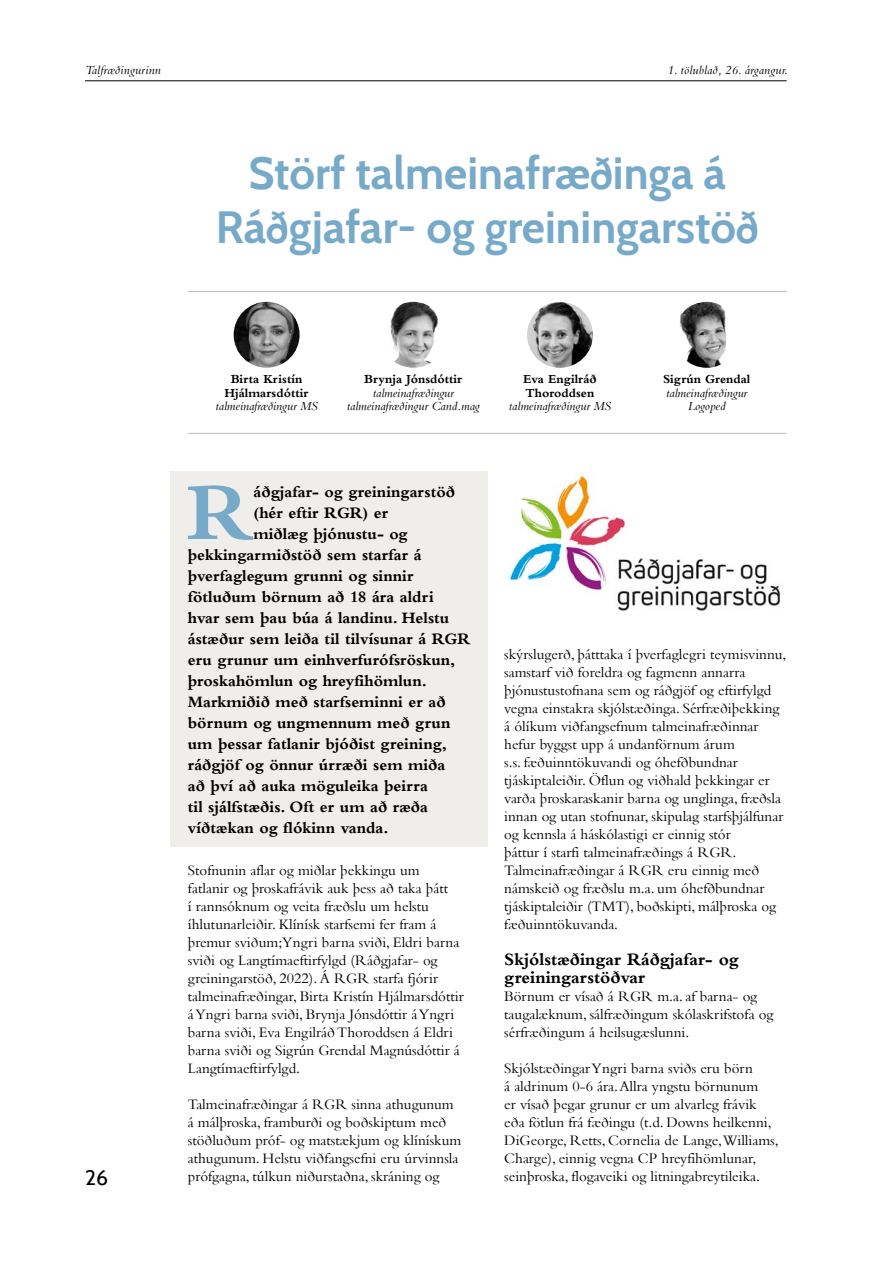
<style>
.page{position:relative;width:893px;height:1263px;background:#fff}
.page>*{position:absolute;margin:0;border:0;box-sizing:border-box;transform-origin:0 0}
.t1{font:700 84px "Bembo";color:#77a9c9}
.t2{font:700 45px/54px "Cabin";color:#77a9c9;text-align:center}
.t3{font:21px "Cabin";color:#000}
.t4{font:700 18px/18px "Bembo";color:#000}
.t5{font:700 16.5px "Bembo";color:#000}
.t6{font:15px/18px "Bembo";color:#000}
.t7{font:italic 12.75px/13.5px "Bembo";color:#000;text-align:center}
.t8{font:700 12.75px/13.5px "Bembo";color:#000;text-align:center}
.t9{font:italic 12.75px "Bembo";letter-spacing:.02em;color:#000}
</style>
<div class="page">
<hr style="left:85px;top:80px;width:702px;height:1px;background:#000">
<div style="left:170px;top:471px;width:317px;height:376px;background:#efeeea"></div>
<hr style="left:188px;top:291px;width:599px;height:1px;background:#bcbcbc">
<hr style="left:188px;top:433px;width:599px;height:1px;background:#bcbcbc">
<img style="left:234px;top:302px;width:66px;height:66px;border-radius:33px">
<img style="left:380px;top:302px;width:66px;height:66px;border-radius:33px">
<img style="left:527px;top:302px;width:66px;height:66px;border-radius:33px">
<img style="left:674px;top:302px;width:66px;height:66px;border-radius:33px">
<img style="left:509px;top:472px;width:272px;height:139px">
<p class="t9" style="left:85px;top:63px;width:77px">Talfræðingurinn</p>
<p class="t9" style="left:667px;top:63px;width:122px">1. tölublað, 26. árgangur.</p>
<h2 class="t2" style="left:216px;top:144px;width:545px">Störf talmeinafræðinga á<br>Ráðgjafar- og greiningarstöð</h2>
<h3 class="t3" style="left:85px;top:1161px;width:24px">26</h3>
<p class="t8" style="left:225px;top:372px;width:85px">Birta Kristín<br>Hjálmarsdóttir</p>
<p class="t7" style="left:216px;top:399px;width:104px">talmeinafræðingur MS</p>
<p class="t8" style="left:364px;top:372px;width:100px">Brynja Jónsdóttir</p>
<p class="t7" style="left:347px;top:385px;width:134px">talmeinafræðingur talmeinafræðingur Cand.mag</p>
<p class="t8" style="left:523px;top:372px;width:75px;text-align:left">Eva Engilráð<br>Thoroddsen</p>
<p class="t7" style="left:509px;top:399px;width:104px">talmeinafræðingur MS</p>
<p class="t8" style="left:663px;top:372px;width:89px">Sigrún Grendal</p>
<p class="t7" style="left:666px;top:385px;width:82px">talmeinafræðingur<br>Logoped</p>
<h1 class="t1" style="left:187px;top:462px;width:66px">R</h1>
<p class="t5" style="left:253px;top:482px;width:203px">áðgjafar- og greiningarstöð</p>
<p class="t5" style="left:253px;top:503px;width:136px">(hér eftir RGR) er</p>
<p class="t5" style="left:253px;top:524px;width:156px">miðlæg þjónustu- og</p>
<p class="t5" style="left:188px;top:545px;width:235px">þekkingarmiðstöð sem starfar á</p>
<p class="t5" style="left:188px;top:566px;width:227px">þverfaglegum grunni og sinnir</p>
<p class="t5" style="left:188px;top:587px;width:247px">fötluðum börnum að 18 ára aldri</p>
<p class="t5" style="left:188px;top:608px;width:263px">hvar sem þau búa á landinu. Helstu</p>
<p class="t5" style="left:188px;top:629px;width:284px">ástæður sem leiða til tilvísunar á RGR</p>
<p class="t5" style="left:188px;top:650px;width:269px">eru grunur um einhverfurófsröskun,</p>
<p class="t5" style="left:188px;top:671px;width:241px">þroskahömlun og hreyfihömlun.</p>
<p class="t5" style="left:188px;top:692px;width:259px">Markmiðið með starfseminni er að</p>
<p class="t5" style="left:188px;top:713px;width:264px">börnum og ungmennum með grun</p>
<p class="t5" style="left:188px;top:734px;width:261px">um þessar fatlanir bjóðist greining,</p>
<p class="t5" style="left:188px;top:755px;width:259px">ráðgjöf og önnur úrræði sem miða</p>
<p class="t5" style="left:188px;top:776px;width:242px">að því að auka möguleika þeirra</p>
<p class="t5" style="left:188px;top:797px;width:242px">til sjálfstæðis. Oft er um að ræða</p>
<p class="t5" style="left:188px;top:818px;width:202px">víðtækan og flókinn vanda.</p>
<p class="t6" style="left:188px;top:861px;width:277px">Stofnunin aflar og miðlar þekkingu um fatlanir og þroskafrávik auk þess að taka þátt<br>í rannsóknum og veita fræðslu um helstu íhlutunarleiðir. Klínísk starfsemi fer fram á þremur sviðum;Yngri barna sviði, Eldri barna sviði og Langtímaeftirfylgd (Ráðgjafar- og greiningarstöð, 2022). Á RGR starfa fjórir talmeinafræðingar, Birta Kristín Hjálmarsdóttir á Yngri barna sviði, Brynja Jónsdóttir á Yngri barna sviði, Eva Engilráð Thoroddsen á Eldri barna sviði og Sigrún Grendal Magnúsdóttir á Langtímaeftirfylgd.</p>
<p class="t6" style="left:188px;top:1095px;width:275px">Talmeinafræðingar á RGR sinna athugunum á málþroska, framburði og boðskiptum með stöðluðum próf- og matstækjum og klínískum athugunum. Helstu viðfangsefni eru úrvinnsla prófgagna, túlkun niðurstaðna, skráning og</p>
<p class="t6" style="left:504px;top:645px;width:284px">skýrslugerð, þátttaka í þverfaglegri teymisvinnu, samstarf við foreldra og fagmenn annarra þjónustustofnana sem og ráðgjöf og eftirfylgd vegna einstakra skjólstæðinga. Sérfræðiþekking á ólíkum viðfangsefnum talmeinafræðinnar hefur byggst upp á undanförnum árum<br>s.s. fæðuinntökuvandi og óhefðbundnar tjáskiptaleiðir. Öflun og viðhald þekkingar er varða þroskaraskanir barna og unglinga, fræðsla innan og utan stofnunar, skipulag starfsþjálfunar og kennsla á háskólastigi er einnig stór<br>þáttur í starfi talmeinafræðings á RGR.<br>Talmeinafræðingar á RGR eru einnig með námskeið og fræðslu m.a. um óhefðbundnar tjáskiptaleiðir (TMT), boðskipti, málþroska og fæðuinntökuvanda.</p>
<p class="t4" style="left:504px;top:950px;width:236px">Skjólstæðingar Ráðgjafar- og greiningarstöðvar</p>
<p class="t6" style="left:504px;top:987px;width:271px">Börnum er vísað á RGR m.a. af barna- og taugalæknum, sálfræðingum skólaskrifstofa og sérfræðingum á heilsugæslunni.</p>
<p class="t6" style="left:504px;top:1059px;width:276px">Skjólstæðingar Yngri barna sviðs eru börn<br>á aldrinum 0-6 ára. Allra yngstu börnunum<br>er vísað þegar grunur er um alvarleg frávik eða fötlun frá fæðingu (t.d. Downs heilkenni, DiGeorge, Retts, Cornelia de Lange,Williams, Charge), einnig vegna CP hreyfihömlunar, seinþroska, flogaveiki og litningabreytileika.</p>
</div>
